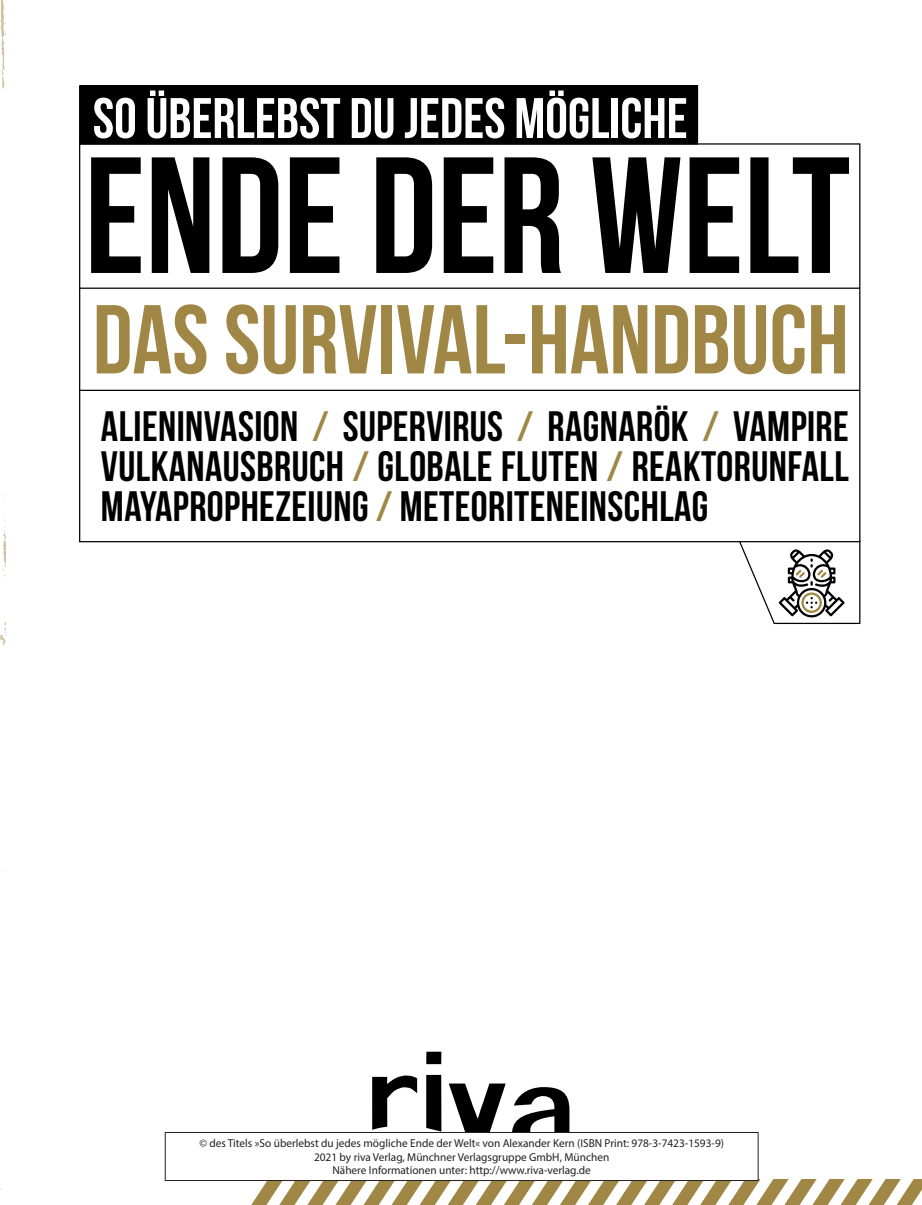
<style>
.page{position:relative;width:922px;height:1205px;background:#fff}
.page>*{position:absolute;margin:0;border:0;box-sizing:border-box;transform-origin:0 0}
.t1{font:700 165px "Bebas Neue";color:#000}
.t2{font:700 97.5px "Bebas Neue";color:#a08745}
.t3{font:700 57px "Bebas Neue";color:#fff}
.t4{font:700 42.5px/40px "Bebas Neue";letter-spacing:.01em;color:#000;text-align:justify}
.t5{font:11.5px/13.5px "Myriad Pro";color:#231f20;text-align:center}
.s1{color:#a08745}
</style>
<div class="page">
<img style="left:0;top:0;width:5px;height:1190px">
<div style="left:80px;top:86px;width:617px;height:58px;background:#000"></div>
<div style="left:79px;top:85px;width:619px;height:60px;border:1px solid #000"></div>
<svg style="left:251px;top:1179px;width:670px;height:26px"></svg>
<hr style="left:80px;top:288px;width:779px;height:1px;background:#000">
<hr style="left:80px;top:390px;width:779px;height:1px;background:#000">
<svg style="left:372px;top:1075px;width:45px;height:55px"></svg>
<svg style="left:426px;top:1051px;width:15px;height:80px"></svg>
<svg style="left:448px;top:1083px;width:57px;height:49px"></svg>
<svg style="left:512px;top:1087px;width:57px;height:45px"></svg>
<svg style="left:738px;top:539px;width:122px;height:85px"></svg>
<div style="left:165px;top:1132px;width:593px;height:49px;border:1px solid #231f20"></div>
<h3 class="t3" style="left:93px;top:87px;width:596px">SO ÜBERLEBST DU JEDES MÖGLICHE</h3>
<h1 class="t1" style="left:84px;top:125px;width:767px">ENDE DER WELT</h1>
<h2 class="t2" style="left:93px;top:286px;width:757px">DAS SURVIVAL-HANDBUCH</h2>
<h3 class="t4" style="left:101px;top:406px;width:749px">ALIENINVASION <span class="s1">/</span> SUPERVIRUS <span class="s1">/</span> RAGNARÖK <span class="s1">/</span> VAMPIRE VULKANAUSBRUCH <span class="s1">/</span> GLOBALE FLUTEN <span class="s1">/</span> REAKTORUNFALL MAYAPROPHEZEIUNG <span class="s1">/</span> METEORITENEINSCHLAG</h3>
<p class="t5" style="left:199px;top:1136px;width:526px">© des Titels »So überlebst du jedes mögliche Ende der Welt« von Alexander Kern (ISBN Print: 978-3-7423-1593-9)<br>2021 by riva Verlag, Münchner Verlagsgruppe GmbH, München<br>Nähere Informationen unter: http://www.riva-verlag.de</p>
</div>
